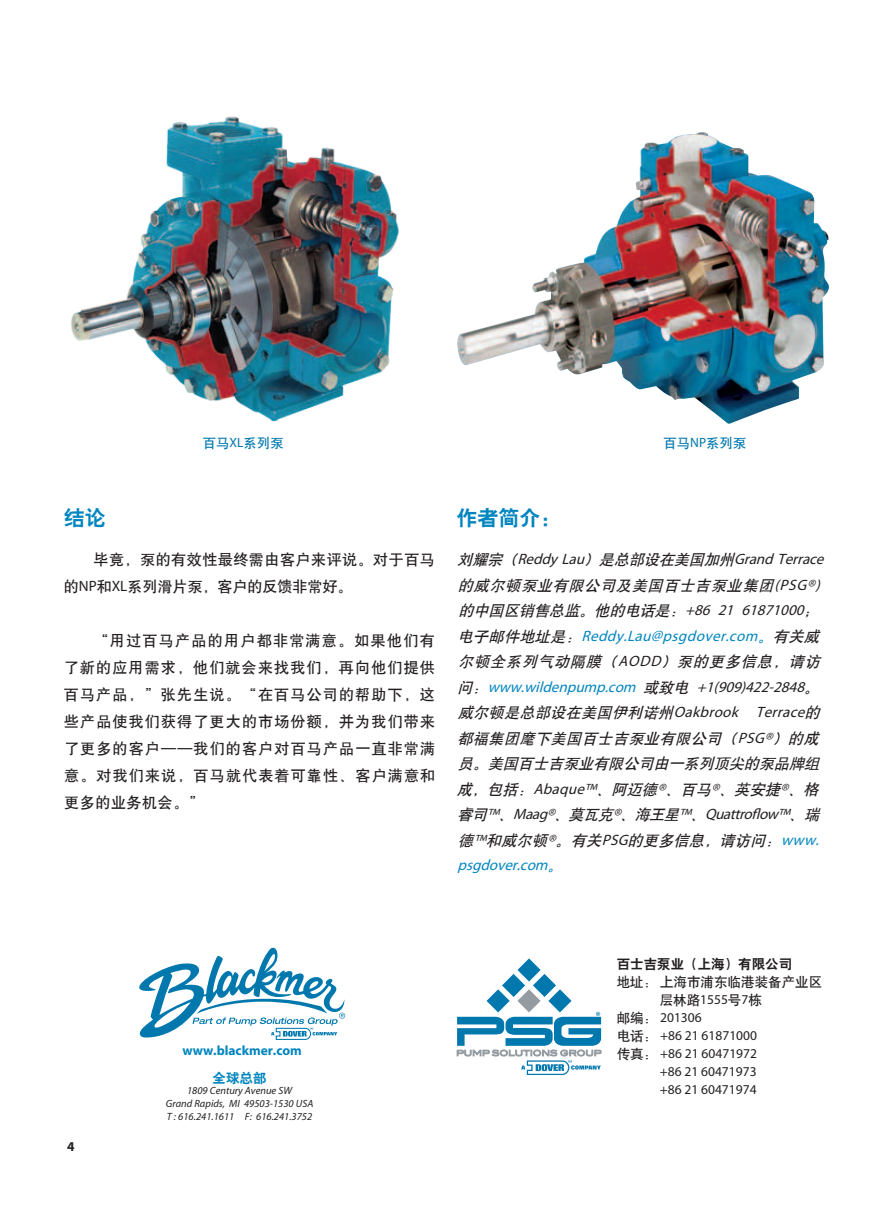
<style>
.page{position:relative;width:893px;height:1212px;background:#fff}
.page>*{position:absolute;margin:0;border:0;box-sizing:border-box;transform-origin:0 0}
.t1{font:21px "H Yb 2 gj";color:#0085bf}
.t2{font:italic 15px/25.5px "H Yb 1 gj";color:#231f20}
.t3{font:15px/27px "H Yb 1 gj";letter-spacing:.06em;color:#231f20;text-align:justify}
.t4{font:italic 15px "Myriad";color:#0085bf}
.t5{font:italic 15px "Myriad";color:#231f20}
.t6{font:15px/27px "H Yb 1 gj";letter-spacing:.035em;color:#231f20}
.t7{font:13.5px "Myriad";color:#231f20}
.t8{font:13.5px/18px "H Yb 1 gj";color:#231f20}
.t9{font:700 13.5px "Myriad";color:#0085bf}
.t10{font:13.5px "H Yb 1 gj";color:#0078ae}
.t11{font:13.5px "H Yb 2 gj";color:#231f20}
.t12{font:13.5px "H Yb 2 gj";color:#0085bf}
.t13{font:700 13.5px "Myriad";color:#231f20}
.t14{font:italic 10.5px/12.6px "Myriad";color:#231f20;text-align:center}
.s1{font-family:"Myriad"}
.s2{font-family:"H Yb 1 gj"}
.s3{font-family:"H Yb 1 gj";color:#231f20}
.s4{color:#231f20}
.s5{font-family:"Myriad";color:#0085bf}
</style>
<div class="page">
<svg style="left:139px;top:947px;width:206px;height:93px"></svg>
<img style="left:71px;top:116px;width:328px;height:306px">
<img style="left:457px;top:132px;width:372px;height:292px">
<svg style="left:457px;top:958px;width:144px;height:117px"></svg>
<p class="t10" style="left:203px;top:436px;width:82px">百马<span class="s1">XL</span>系列泵</p>
<p class="t10" style="left:663px;top:436px;width:84px">百马<span class="s1">NP</span>系列泵</p>
<h1 class="t1" style="left:64px;top:507px;width:43px">结论</h1>
<p class="t6" style="left:64px;top:546px;width:372px;text-indent:30px">毕竟，泵的有效性最终需由客户来评说。对于百马的<span class="s1">NP</span>和<span class="s1">XL</span>系列滑片泵，客户的反馈非常好。</p>
<p class="t3" style="left:64px;top:627px;width:373px;text-indent:30px">“用过百马产品的用户都非常满意。如果他们有了新的应用需求，他们就会来找我们，再向他们提供百马产品，”张先生说。“在百马公司的帮助下，这些产品使我们获得了更大的市场份额，并为我们带来了更多的客户——我们的客户对百马产品一直非常满意。对我们来说，百马就代表着可靠性、客户满意和更多的业务机会。”</p>
<h1 class="t1" style="left:457px;top:507px;width:106px">作者简介：</h1>
<p class="t5" style="left:457px;top:552px;width:372px"><span class="s2">刘耀宗（</span>Reddy Lau<span class="s2">）是总部设在美国加州</span>Grand Terrace</p>
<p class="t2" style="left:458px;top:572px;width:367px">的威尔顿泵业有限公司及美国百士吉泵业集团<span class="s1">(PSG®)</span>的中国区销售总监。他的电话是：<span class="s1">+86 21 61871000</span>；</p>
<p class="t4" style="left:458px;top:628px;width:367px"><span class="s3">电子邮件地址是：</span>Reddy.Lau@psgdover.com<span class="s2">。</span><span class="s3">有关威</span></p>
<p class="t2" style="left:458px;top:649px;width:367px">尔顿全系列气动隔膜（<span class="s1">AODD</span>）泵的更多信息，请访</p>
<p class="t4" style="left:458px;top:679px;width:367px"><span class="s3">问：</span>www.wildenpump.com <span class="s3">或致电</span> <span class="s4">+1(909)422-2848</span><span class="s3">。</span></p>
<p class="t2" style="left:457px;top:700px;width:368px;text-align:justify">威尔顿是总部设在美国伊利诺州<span class="s1">Oakbrook Terrace</span>的都福集团麾下美国百士吉泵业有限公司（<span class="s1">PSG®</span>）的成员。美国百士吉泵业有限公司由一系列顶尖的泵品牌组成，包括：<span class="s1">Abaque™</span>、阿迈德<span class="s1">®</span>、百马<span class="s1">®</span>、英安捷<span class="s1">®</span>、格</p>
<p class="t5" style="left:458px;top:807px;width:367px"><span class="s2">睿司</span>™<span class="s2">、</span>Maag®<span class="s2">、莫瓦克</span>®<span class="s2">、海王星</span>™<span class="s2">、</span>Quattroflow™<span class="s2">、瑞</span></p>
<p class="t2" style="left:459px;top:827px;width:366px">德<span class="s1">™</span>和威尔顿<span class="s1">®</span>。有关<span class="s1">PSG</span>的更多信息，请访问：<span class="s5">www.</span></p>
<p class="t4" style="left:458px;top:858px;width:110px">psgdover.com<span class="s2">。</span></p>
<p class="t13" style="left:67px;top:1139px;width:9px">4</p>
<p class="t9" style="left:182px;top:1044px;width:121px">www.blackmer.com</p>
<p class="t12" style="left:213px;top:1071px;width:55px">全球总部</p>
<p class="t14" style="left:166px;top:1085px;width:149px">1809 Century Avenue SW<br>Grand Rapids, MI 49503-1530 USA<br>T : 616.241.1611 F: 616.241.3752</p>
<p class="t11" style="left:617px;top:957px;width:177px">百士吉泵业（上海）有限公司</p>
<p class="t8" style="left:660px;top:973px;width:164px;text-indent:-43px">地址：上海市浦东临港装备产业区层林路<span class="s1">1555</span>号<span class="s1">7</span>栋</p>
<p class="t7" style="left:617px;top:1011px;width:86px"><span class="s2">邮编：</span> 201306</p>
<p class="t7" style="left:617px;top:1029px;width:142px"><span class="s2">电话：</span> +86 21 61871000</p>
<p class="t7" style="left:617px;top:1047px;width:142px"><span class="s2">传真：</span> +86 21 60471972</p>
<p class="t7" style="left:660px;top:1065px;width:98px">+86 21 60471973</p>
<p class="t7" style="left:660px;top:1083px;width:98px">+86 21 60471974</p>
</div>
